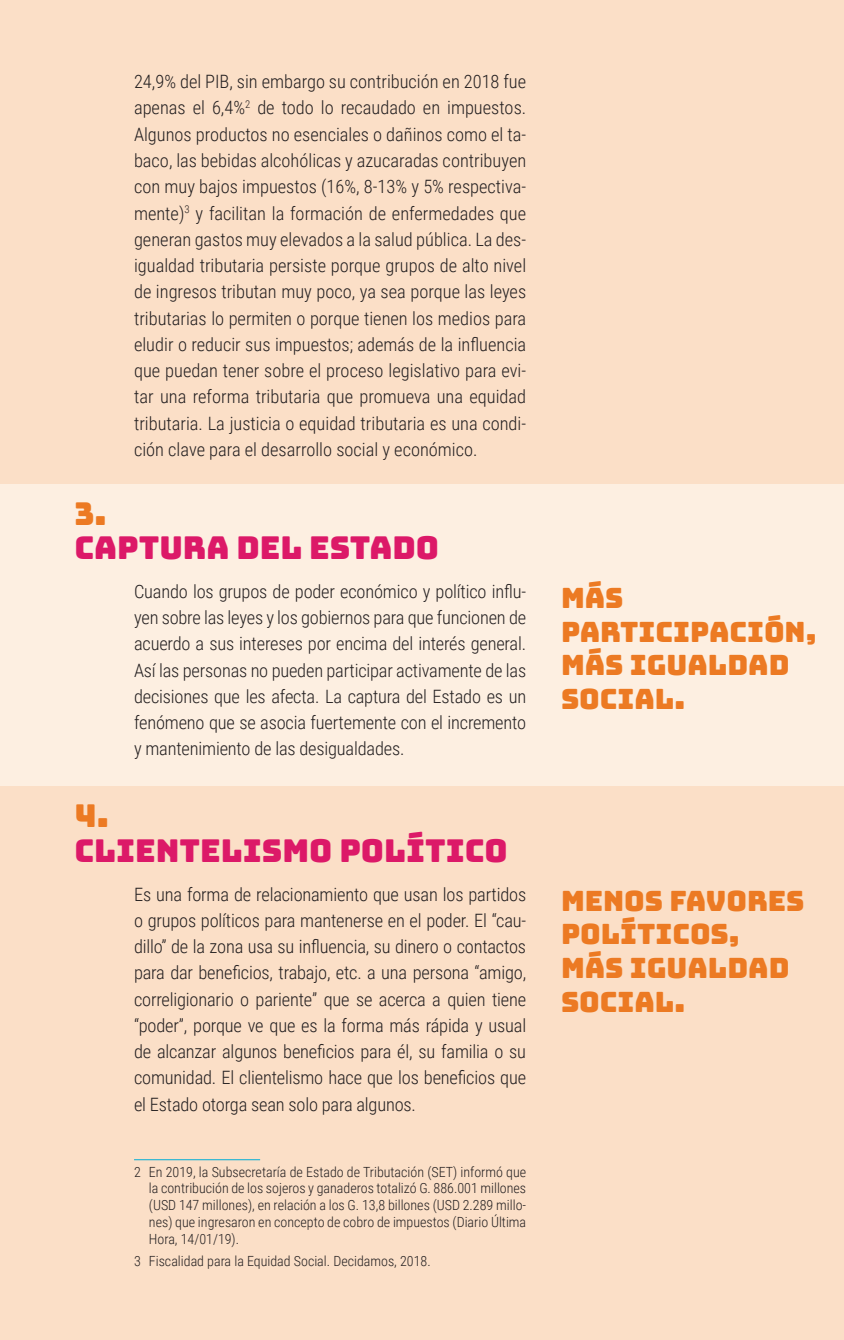
<style>
.page{position:relative;width:844px;height:1340px;background:#fff}
.page>*{position:absolute;margin:0;border:0;box-sizing:border-box;transform-origin:0 0}
.t1{font:31.5px "Bungee";color:#dc1968}
.t2{font:31.5px "Bungee";color:#ec7a23}
.t3{font:28px/33.6px "Bungee";color:#ec7a23}
.t4{font:300 18.38px/26.2px "Roboto Condensed";letter-spacing:-.01em;color:#231f20;text-align:justify}
.pie_de_pagina{font:300 14px/16.8px "Roboto Condensed";color:#231f20;text-align:justify}
</style>
<div class="page">
<div style="left:0;top:785px;width:843px;height:554px;background:#fbdfc7"></div>
<div style="left:0;top:484px;width:843px;height:301px;background:#fdefe1"></div>
<div style="left:0;top:0;width:843px;height:484px;background:#fbdfc7"></div>
<hr style="left:134px;top:1159px;width:126px;height:1px;background:#00acd5">
<p class="t2" style="left:74px;top:495px;width:34px">3.</p>
<p class="t4" style="left:134px;top:68px;width:393px">24,9% del PIB, sin embargo su contribución en 2018 fue apenas el 6,4%<sup>2</sup> de todo lo recaudado en impuestos.<br>Algunos productos no esenciales o dañinos como el ta&shy;baco, las bebidas alcohólicas y azucaradas contribuyen con muy bajos impuestos (16%, 8-13% y 5% respectiva&shy;mente)<sup>3</sup> y facilitan la formación de enfermedades que generan gastos muy elevados a la salud pública. La des&shy;igualdad tributaria persiste porque grupos de alto nivel de ingresos tributan muy poco, ya sea porque las leyes tributarias lo permiten o porque tienen los medios para eludir o reducir sus impuestos; además de la influencia que puedan tener sobre el proceso legislativo para evi&shy;tar una reforma tributaria que promueva una equidad tributaria. La justicia o equidad tributaria es una condi&shy;ción clave para el desarrollo social y económico.</p>
<p class="t1" style="left:74px;top:530px;width:366px">CAPTURA DEL ESTADO</p>
<p class="t2" style="left:74px;top:798px;width:36px">4.</p>
<p class="t4" style="left:134px;top:577px;width:393px">Cuando los grupos de poder económico y político influ&shy;yen sobre las leyes y los gobiernos para que funcionen de acuerdo a sus intereses por encima del interés general.<br>Así las personas no pueden participar activamente de las decisiones que les afecta. La captura del Estado es un fenómeno que se asocia fuertemente con el incremento y mantenimiento de las desigualdades.</p>
<p class="t1" style="left:74px;top:832px;width:434px">CLIENTELISMO POLÍTICO</p>
<p class="t4" style="left:134px;top:880px;width:393px">Es una forma de relacionamiento que usan los partidos o grupos políticos para mantenerse en el poder. El “cau&shy;dillo” de la zona usa su influencia, su dinero o contactos para dar beneficios, trabajo, etc. a una persona “amigo, correligionario o pariente” que se acerca a quien tiene “poder”, porque ve que es la forma más rápida y usual de alcanzar algunos beneficios para él, su familia o su comunidad. El clientelismo hace que los beneficios que el Estado otorga sean solo para algunos.</p>
<p class="pie_de_pagina" style="left:149px;top:1162px;width:379px;text-indent:-15px">2 En 2019, la Subsecretaría de Estado de Tributación (SET) informó que la contribución de los sojeros y ganaderos totalizó G. 886.001 millones (USD 147 millones), en relación a los G. 13,8 billones (USD 2.289 millo&shy;nes) que ingresaron en concepto de cobro de impuestos (Diario Última Hora, 14/01/19).</p>
<p class="pie_de_pagina" style="left:134px;top:1251px;width:298px">3 Fiscalidad para la Equidad Social. Decidamos, 2018.</p>
<p class="t3" style="left:561px;top:581px;width:257px">MÁS<br>PARTICIPACIÓN,<br>MÁS IGUALDAD<br>SOCIAL.</p>
<p class="t3" style="left:561px;top:884px;width:245px">MENOS FAVORES<br>POLÍTICOS,<br>MÁS IGUALDAD<br>SOCIAL.</p>
</div>
